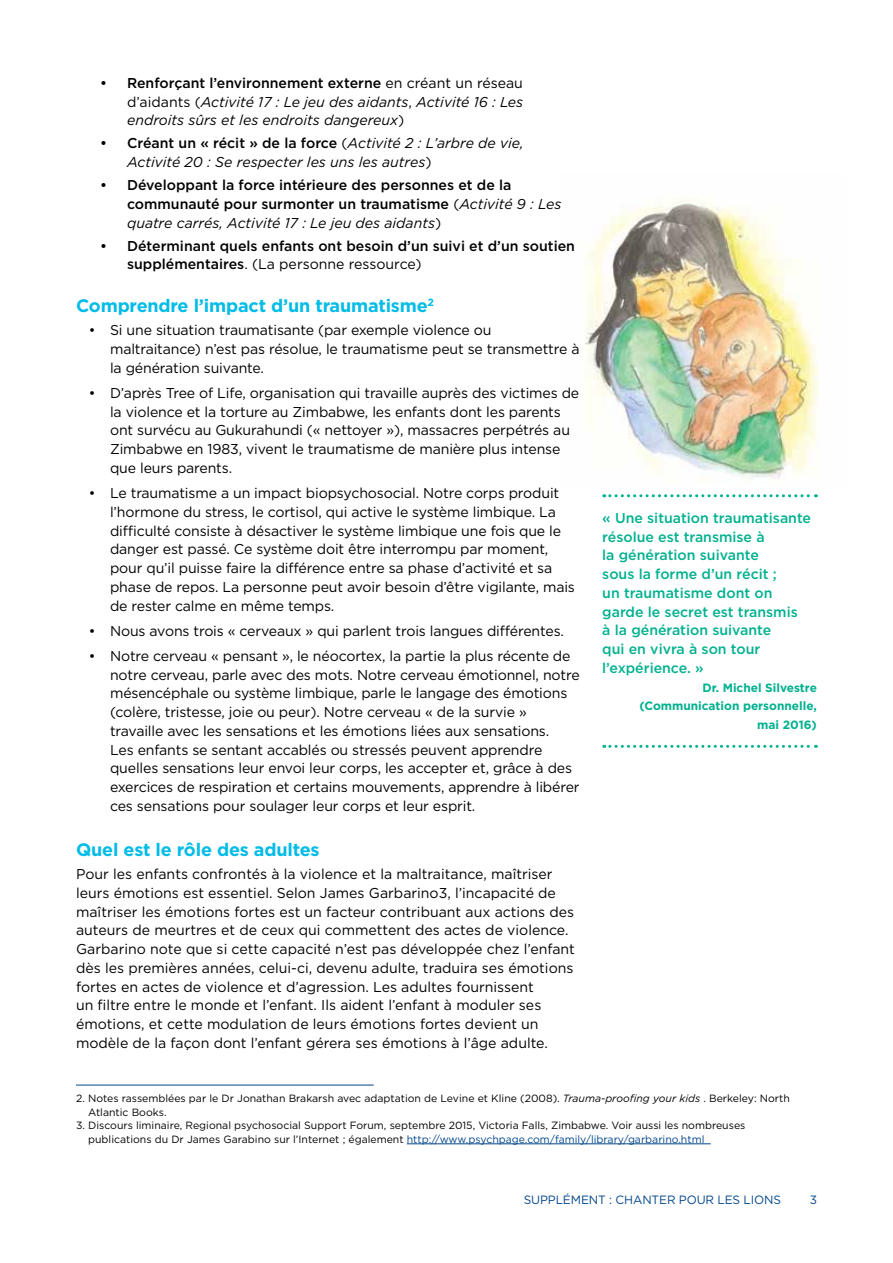
<style>
.page{position:relative;width:893px;height:1263px;background:#fff}
.page>*{position:absolute;margin:0;border:0;box-sizing:border-box;transform-origin:0 0}
.t1{font:700 18px "Gotham";letter-spacing:-.01em;color:#00bce7}
.t2{font:14.25px/18.8px "Gotham";letter-spacing:-.01em;color:#000}
.t3{font:500 14.25px/18.8px "Gotham";color:#000}
.t4{font:italic 14.25px/18.8px "Gotham";color:#000;text-align:justify}
.t5{font:500 14.25px/18.8px "Gotham";color:#00b18f}
.t6{font:700 12px/18.8px "Gotham";color:#00b18f;text-align:right}
.t7{font:12px "Gotham";letter-spacing:-.01em;color:#00468b}
.t8{font:10.5px/13.5px "Gotham";color:#000}
.s1{font-weight:500;font-style:normal}
.s2{font-style:normal}
.s3{font-weight:400}
.s4{font-weight:400;font-style:italic}
.s5{font-style:italic}
.s6{color:#00468b}
</style>
<div class="page">
<img style="left:585px;top:198px;width:234px;height:281px">
<svg style="left:604px;top:494px;width:212px;height:3px"></svg>
<svg style="left:604px;top:745px;width:212px;height:3px"></svg>
<hr style="left:76px;top:1085px;width:298px;height:1px;background:#00468b">
<hr style="left:407px;top:1143px;width:304px;height:1px;background:#00468b">
<p class="t4" style="left:127px;top:73px;width:398px;text-indent:-27px"><span class="s1">• Renforçant l’environnement externe</span> <span class="s2">en créant un réseau d’aidants (</span>Activité 17 : Le jeu des aidants<span class="s2">,</span> Activité 16 : Les endroits sûrs et les endroits dangereux<span class="s2">)</span></p>
<p class="t4" style="left:127px;top:134px;width:398px;text-indent:-27px"><span class="s1">• Créant un « récit » de la force</span> <span class="s2">(</span>Activité 2 : L’arbre de vie,<br>Activité 20 : Se respecter les uns les autres<span class="s2">)</span></p>
<p class="t3" style="left:127px;top:176px;width:436px;text-indent:-27px">• Développant la force intérieure des personnes et de la communauté pour surmonter un traumatisme <span class="s3">(</span><span class="s4">Activité 9 : Les quatre carrés, Activité 17 : Le jeu des aidants</span><span class="s3">)</span></p>
<p class="t3" style="left:127px;top:236px;width:449px;text-indent:-27px">• Déterminant quels enfants ont besoin d’un suivi et d’un soutien supplémentaires<span class="s3">. (La personne ressource)</span></p>
<p class="t1" style="left:76px;top:294px;width:360px">Comprendre l’impact d’un traumatisme<sup>2</sup></p>
<p class="t2" style="left:110px;top:321px;width:471px;text-indent:-21px">• Si une situation traumatisante (par exemple violence ou maltraitance) n’est pas résolue, le traumatisme peut se transmettre à la génération suivante.</p>
<p class="t2" style="left:110px;top:383px;width:471px;text-indent:-21px">• D’après Tree of Life, organisation qui travaille auprès des victimes de la violence et la torture au Zimbabwe, les enfants dont les parents ont survécu au Gukurahundi (« nettoyer »), massacres perpétrés au Zimbabwe en 1983, vivent le traumatisme de manière plus intense que leurs parents.</p>
<p class="t2" style="left:110px;top:483px;width:466px;text-indent:-21px">• Le traumatisme a un impact biopsychosocial. Notre corps produit l’hormone du stress, le cortisol, qui active le système limbique. La difficulté consiste à désactiver le système limbique une fois que le danger est passé. Ce système doit être interrompu par moment, pour qu’il puisse faire la différence entre sa phase d’activité et sa phase de repos. La personne peut avoir besoin d’être vigilante, mais de rester calme en même temps.</p>
<p class="t2" style="left:89px;top:621px;width:477px">• Nous avons trois « cerveaux » qui parlent trois langues différentes.</p>
<p class="t2" style="left:110px;top:646px;width:471px;text-indent:-21px">• Notre cerveau « pensant », le néocortex, la partie la plus récente de notre cerveau, parle avec des mots. Notre cerveau émotionnel, notre mésencéphale ou système limbique, parle le langage des émotions (colère, tristesse, joie ou peur). Notre cerveau « de la survie » travaille avec les sensations et les émotions liées aux sensations.<br>Les enfants se sentant accablés ou stressés peuvent apprendre quelles sensations leur envoi leur corps, les accepter et, grâce à des exercices de respiration et certains mouvements, apprendre à libérer ces sensations pour soulager leur corps et leur esprit.</p>
<p class="t1" style="left:76px;top:837px;width:245px">Quel est le rôle des adultes</p>
<p class="t2" style="left:76px;top:864px;width:500px">Pour les enfants confrontés à la violence et la maltraitance, maîtriser leurs émotions est essentiel. Selon James Garbarino3, l’incapacité de maîtriser les émotions fortes est un facteur contribuant aux actions des auteurs de meurtres et de ceux qui commettent des actes de violence.<br>Garbarino note que si cette capacité n’est pas développée chez l’enfant dès les premières années, celui-ci, devenu adulte, traduira ses émotions fortes en actes de violence et d’agression. Les adultes fournissent<br>un filtre entre le monde et l’enfant. Ils aident l’enfant à moduler ses émotions, et cette modulation de leurs émotions fortes devient un modèle de la façon dont l’enfant gérera ses émotions à l’âge adulte.</p>
<p class="t5" style="left:602px;top:508px;width:210px">« Une situation traumatisante résolue est transmise à<br>la génération suivante<br>sous la forme d’un récit ;<br>un traumatisme dont on garde le secret est transmis<br>à la génération suivante<br>qui en vivra à son tour l’expérience. »</p>
<p class="t6" style="left:639px;top:678px;width:179px">Dr. Michel Silvestre (Communication personnelle, mai 2016)</p>
<p class="t8" style="left:88px;top:1091px;width:703px;text-indent:-12px">2. Notes rassemblées par le Dr Jonathan Brakarsh avec adaptation de Levine et Kline (2008). <span class="s5">Trauma-proofing your kids</span> . Berkeley: North<br>Atlantic Books.</p>
<p class="t8" style="left:88px;top:1118px;width:659px;text-indent:-12px">3. Discours liminaire, Regional psychosocial Support Forum, septembre 2015, Victoria Falls, Zimbabwe. Voir aussi les nombreuses publications du Dr James Garabino sur l’Internet ; également <span class="s6">http://www.psychpage.com/family/library/garbarino.html</span></p>
<p class="t7" style="left:524px;top:1192px;width:259px">SUPPLÉMENT : CHANTER POUR LES LIONS</p>
<p class="t7" style="left:810px;top:1192px;width:9px">3</p>
</div>
